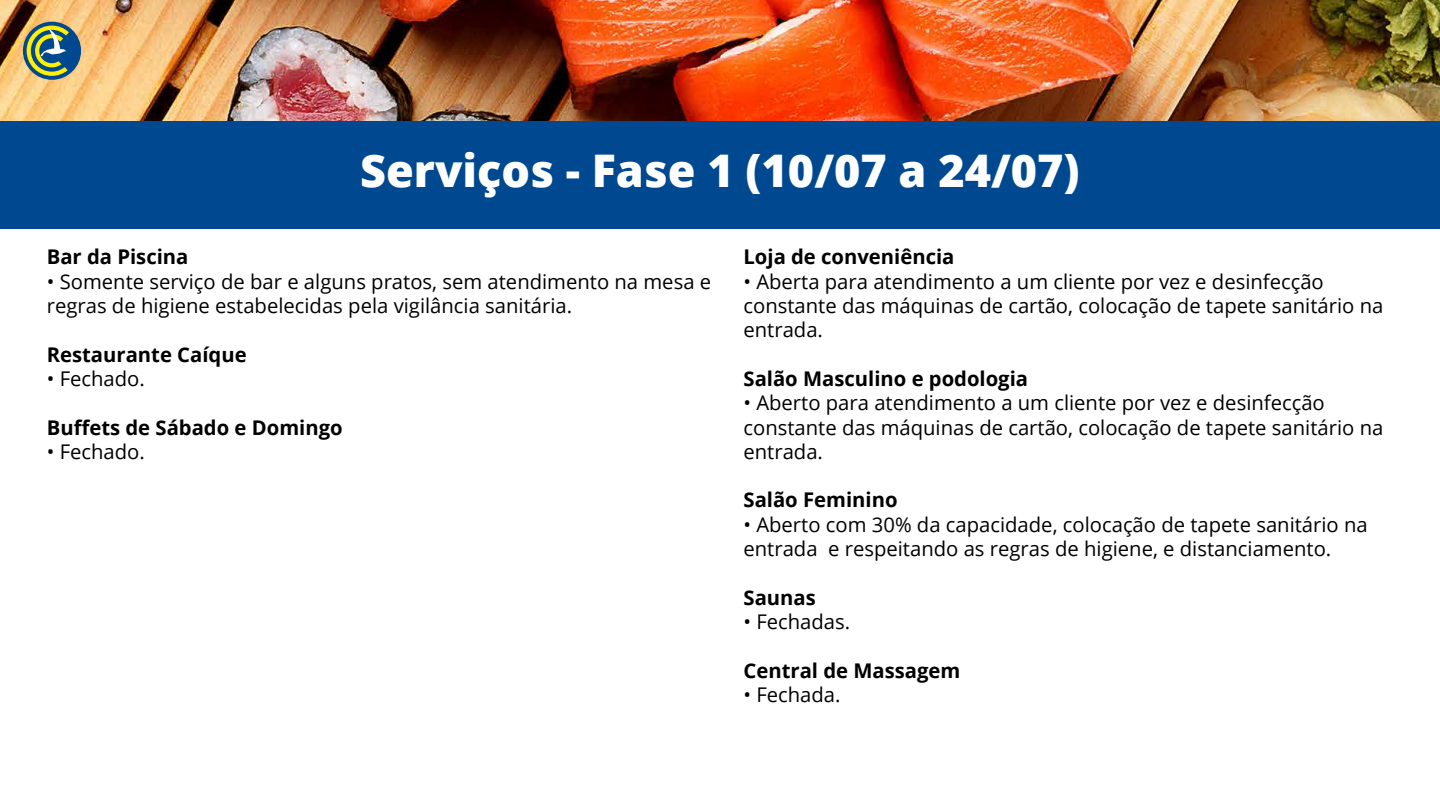
<style>
.page{position:relative;width:1440px;height:810px;background:#fff}
.page>*{position:absolute;margin:0;border:0;box-sizing:border-box;transform-origin:0 0}
.t1{font:800 45px "Open Sans";color:#fff}
.t2{font:20.25px/24.3px "Open Sans";color:#000}
.t3{font:700 20.25px "Open Sans";color:#000}
</style>
<div class="page">
<img style="left:0;top:0;width:1440px;height:121px">
<div style="left:0;top:121px;width:1440px;height:108px;background:#004990"></div>
<div style="left:23px;top:22px;width:58px;height:58px;background:#004990;border-radius:50%"></div>
<svg style="left:27px;top:26px;width:42px;height:50px"></svg>
<h1 class="t1" style="left:360px;top:137px;width:721px">Serviços - Fase 1 (10/07 a 24/07)</h1>
<p class="t3" style="left:47px;top:243px;width:143px">Bar da Piscina</p>
<p class="t2" style="left:47px;top:269px;width:666px">• Somente serviço de bar e alguns pratos, sem atendimento na mesa e regras de higiene estabelecidas pela vigilância sanitária.</p>
<p class="t3" style="left:47px;top:340px;width:201px">Restaurante Caíque</p>
<p class="t2" style="left:47px;top:366px;width:100px">• Fechado.</p>
<p class="t3" style="left:47px;top:413px;width:297px">Buffets de Sábado e Domingo</p>
<p class="t2" style="left:47px;top:439px;width:100px">• Fechado.</p>
<p class="t3" style="left:744px;top:243px;width:213px">Loja de conveniência</p>
<p class="t2" style="left:744px;top:269px;width:641px">• Aberta para atendimento a um cliente por vez e desinfecção constante das máquinas de cartão, colocação de tapete sanitário na entrada.</p>
<p class="t3" style="left:744px;top:364px;width:286px">Salão Masculino e podologia</p>
<p class="t2" style="left:744px;top:390px;width:641px">• Aberto para atendimento a um cliente por vez e desinfecção constante das máquinas de cartão, colocação de tapete sanitário na entrada.</p>
<p class="t3" style="left:744px;top:486px;width:156px">Salão Feminino</p>
<p class="t2" style="left:744px;top:512px;width:626px">• Aberto com 30% da capacidade, colocação de tapete sanitário na entrada e respeitando as regras de higiene, e distanciamento.</p>
<p class="t3" style="left:744px;top:583px;width:74px">Saunas</p>
<p class="t2" style="left:744px;top:609px;width:108px">• Fechadas.</p>
<p class="t3" style="left:744px;top:656px;width:218px">Central de Massagem</p>
<p class="t2" style="left:744px;top:682px;width:99px">• Fechada.</p>
</div>
